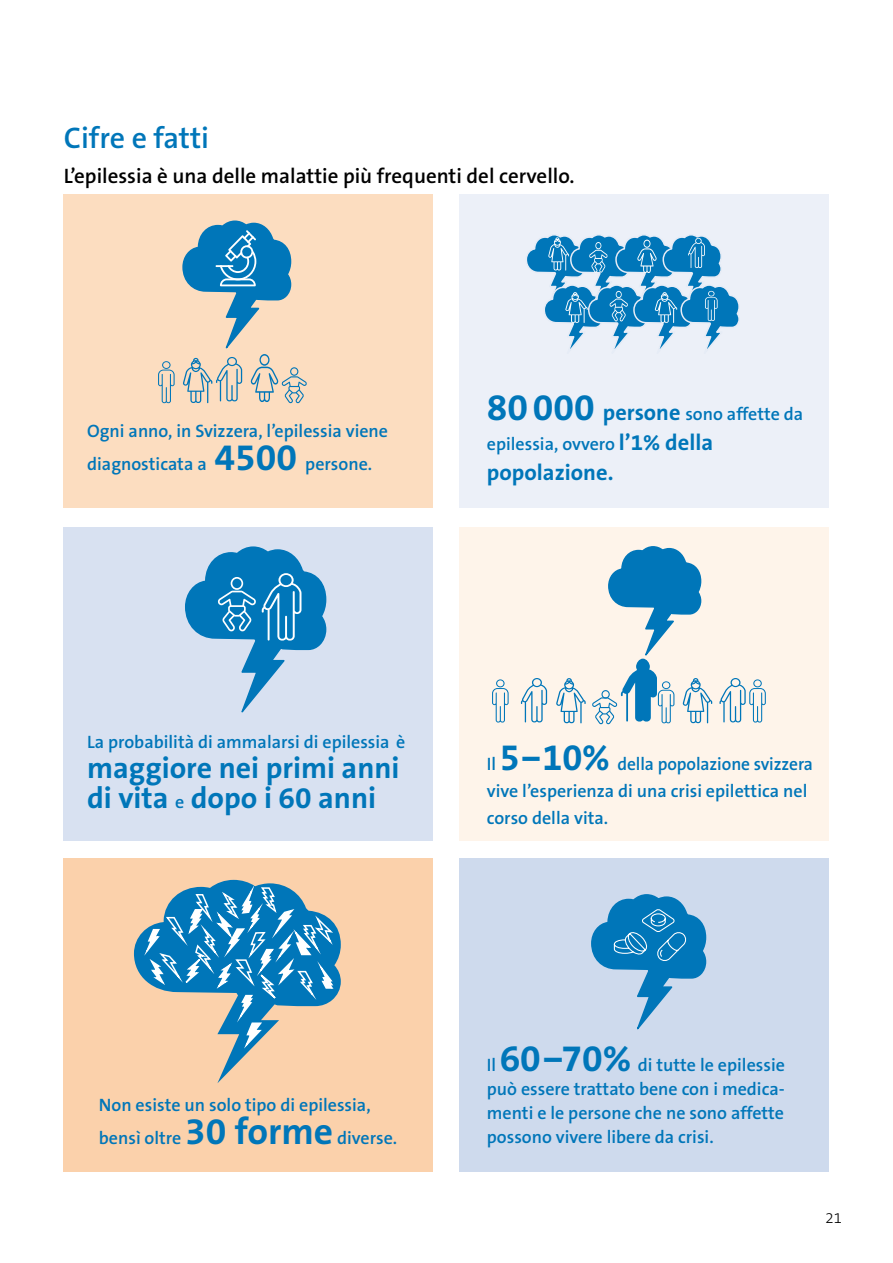
<style>
.page{position:relative;width:893px;height:1263px;background:#fff}
.page>*{position:absolute;margin:0;border:0;box-sizing:border-box;transform-origin:0 0}
.t1{font:700 30px/30px "The Sans B7";color:#0076b9}
.t2{font:600 30px "The Sans B6";color:#0076b9}
.t3{font:700 22.5px "The Sans B7";color:#0076b9}
.t4{font:600 21px "The Sans B6";color:#000}
.t5{font:600 18px/24px "The Sans B6";color:#0076b9}
.t6{font:300 15px "The Sans B3";color:#000}
.s1{font-family:"The Sans B7";font-weight:700;font-size:37.5px}
.s2{font-family:"The Sans B7";font-weight:700;font-size:22.5px}
.s3{font-family:"The Sans B6";font-weight:600;font-size:18px}
</style>
<div class="page">
<div style="left:64px;top:195px;width:369px;height:313px;background:#fcddc0"></div>
<div style="left:459px;top:195px;width:369px;height:313px;background:#ecf0f8"></div>
<div style="left:64px;top:527px;width:369px;height:313px;background:#d8e1f1"></div>
<div style="left:459px;top:527px;width:369px;height:313px;background:#fef4ea"></div>
<div style="left:459px;top:859px;width:369px;height:313px;background:#cedaed"></div>
<div style="left:64px;top:859px;width:369px;height:313px;background:#fbd1ab"></div>
<svg style="left:492px;top:679px;width:17px;height:43px"></svg>
<svg style="left:521px;top:678px;width:26px;height:44px"></svg>
<svg style="left:719px;top:678px;width:47px;height:44px"></svg>
<svg style="left:556px;top:678px;width:30px;height:45px"></svg>
<svg style="left:185px;top:546px;width:142px;height:167px"></svg>
<svg style="left:527px;top:235px;width:212px;height:114px"></svg>
<svg style="left:592px;top:546px;width:120px;height:178px"></svg>
<svg style="left:134px;top:879px;width:207px;height:204px"></svg>
<svg style="left:591px;top:894px;width:116px;height:136px"></svg>
<svg style="left:158px;top:361px;width:17px;height:42px"></svg>
<svg style="left:182px;top:220px;width:125px;height:183px"></svg>
<h1 class="t2" style="left:64px;top:122px;width:147px">Cifre e fatti</h1>
<p class="t4" style="left:64px;top:165px;width:512px">L’epilessia è una delle malattie più frequenti del cervello.</p>
<p class="t5" style="left:87px;top:415px;width:302px;line-height:33px">Ogni anno, in Svizzera, l’epilessia viene diagnosticata a <span class="s1">4500</span> persone.</p>
<p class="t5" style="left:487px;top:400px;width:318px;line-height:30px"><span class="s1">80000</span> <span class="s2">persone</span> sono affette da epilessia, ovvero <span class="s2">l’1% della</span></p>
<p class="t3" style="left:487px;top:461px;width:128px">popolazione.</p>
<p class="t5" style="left:87px;top:730px;width:320px">La probabilità di ammalarsi di epilessia è</p>
<h1 class="t1" style="left:87px;top:754px;width:314px">maggiore nei primi anni di vita <span class="s3">e</span> dopo i 60 anni</h1>
<p class="t5" style="left:487px;top:751px;width:328px;line-height:27px">Il <span class="s1">5−10%</span> della popolazione svizzera vive l’esperienza di una crisi epilettica nel corso della vita.</p>
<p class="t5" style="left:99px;top:1089px;width:300px;line-height:33px">Non esiste un solo tipo di epilessia, bensì oltre <span class="s1">30 forme</span> diverse.</p>
<p class="t5" style="left:487px;top:1054px;width:300px;text-align:justify">Il <span class="s1">60−70%</span> di tutte le epilessie può essere trattato bene con i medica&shy;menti e le persone che ne sono affette possono vivere libere da crisi.</p>
<p class="t6" style="left:825px;top:1210px;width:18px">21</p>
</div>
